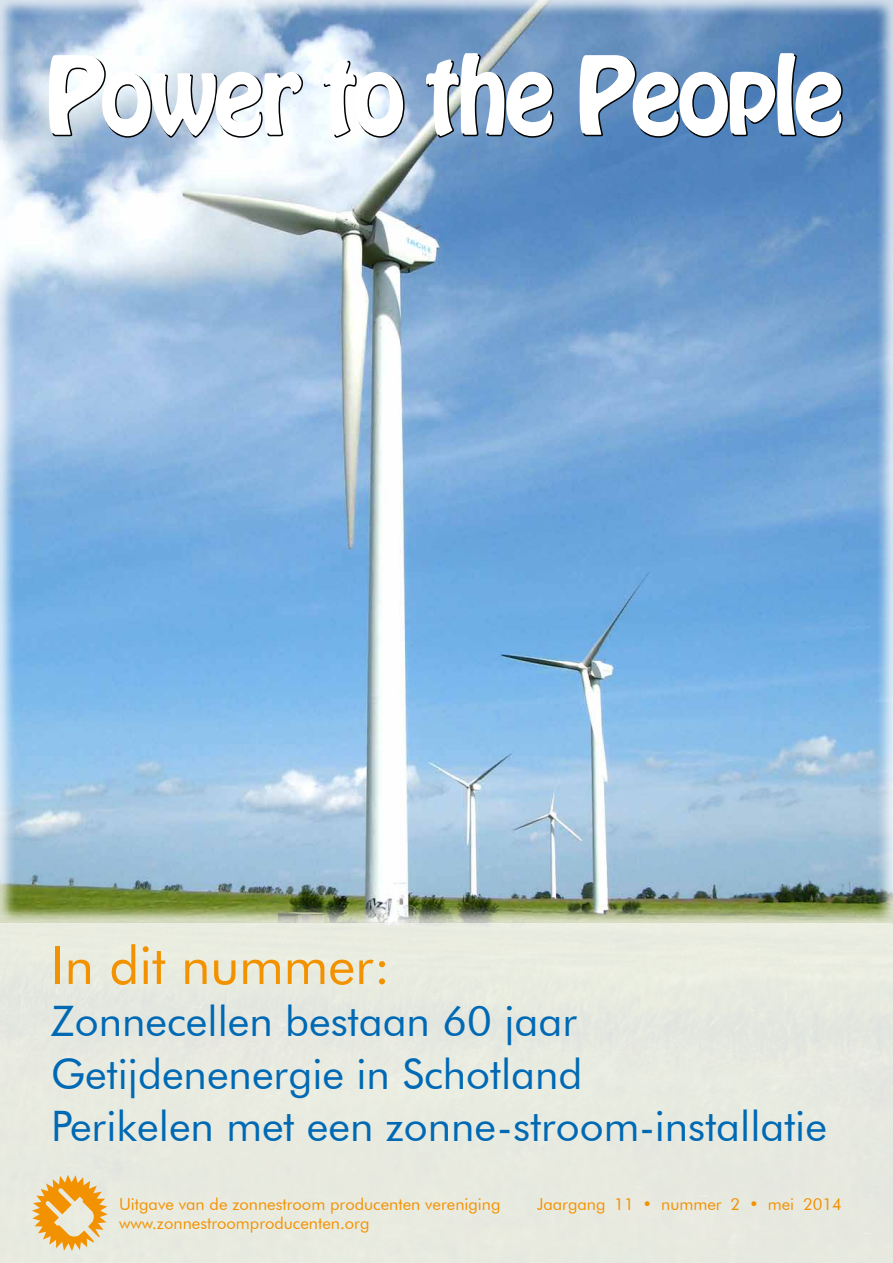
<style>
.page{position:relative;width:893px;height:1263px;background:#fff}
.page>*{position:absolute;margin:0;border:0;box-sizing:border-box;transform-origin:0 0}
.t1{font:52.5px "Futura BT";color:#f39200}
.t2{font:42px/52.5px "Futura BT";color:#0069b4}
.t3{font:16.5px "Futura BT";color:#f39200}
</style>
<div class="page">
<div style="left:0;top:0;width:893px;height:923px;background:#fff;opacity:.75"></div>
<div style="left:0;top:923px;width:893px;height:340px;background:#e8eadf"></div>
<svg style="left:50px;top:54px;width:793px;height:85px"></svg>
<svg style="left:49px;top:53px;width:791px;height:84px"></svg>
<svg style="left:32px;top:1175px;width:76px;height:76px"></svg>
<h1 class="t1" style="left:51px;top:933px;width:341px">In dit nummer:</h1>
<h2 class="t2" style="left:51px;top:995px;width:777px">Zonnecellen bestaan 60 jaar<br>Getijdenenergie in Schotland<br>Perikelen met een zonne-stroom-installatie</h2>
<p class="t3" style="left:119px;top:1194px;width:383px">Uitgave van de zonnestroom producenten vereniging</p>
<p class="t3" style="left:537px;top:1194px;width:306px">Jaargang 11 • nummer 2 • mei 2014</p>
<p class="t3" style="left:119px;top:1213px;width:252px">www.zonnestroomproducenten.org</p>
</div>
